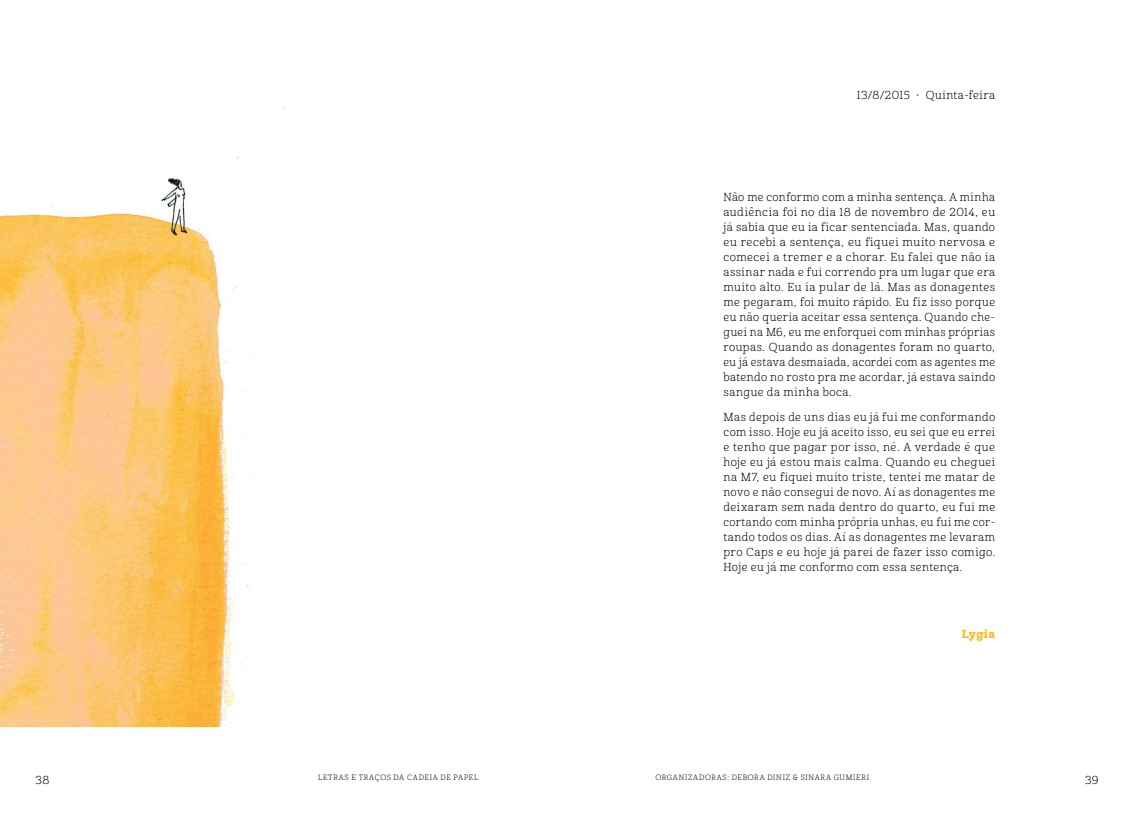
<style>
.page{position:relative;width:1134px;height:815px;background:#fff}
.page>*{position:absolute;margin:0;border:0;box-sizing:border-box;transform-origin:0 0}
.t1{font:11.25px/15px "Cabrito Nor Boo";letter-spacing:.04em;color:#000;text-align:justify}
.t2{font:11.25px "Cabrito Nor Ex B";letter-spacing:.035em;color:#fdb913}
.t3{font:7.5px "Cabrito Nor Boo";letter-spacing:.09em;color:#000}
</style>
<div class="page">
<img style="left:0;top:107px;width:286px;height:619px">
<p class="t1" style="left:857px;top:88px;width:140px">13/8/2015 • Quinta-feira</p>
<p class="t1" style="left:723px;top:190px;width:273px">Não me conformo com a minha sentença. A minha audiência foi no dia 18 de novembro de 2014, eu já sabia que eu ia ficar sentenciada. Mas, quando eu recebi a sentença, eu fiquei muito nervosa e comecei a tremer e a chorar. Eu falei que não ia assinar nada e fui correndo pra um lugar que era muito alto. Eu ia pular de lá. Mas as donagentes me pegaram, foi muito rápido. Eu fiz isso porque eu não queria aceitar essa sentença. Quando che&shy;guei na M6, eu me enforquei com minhas próprias roupas. Quando as donagentes foram no quarto, eu já estava desmaiada, acordei com as agentes me batendo no rosto pra me acordar, já estava saindo sangue da minha boca.</p>
<p class="t1" style="left:723px;top:410px;width:273px">Mas depois de uns dias eu já fui me conformando com isso. Hoje eu já aceito isso, eu sei que eu errei e tenho que pagar por isso, né. A verdade é que hoje eu já estou mais calma. Quando eu cheguei na M7, eu fiquei muito triste, tentei me matar de novo e não consegui de novo. Aí as donagentes me deixaram sem nada dentro do quarto, eu fui me cortando com minha própria unhas, eu fui me cor&shy;tando todos os dias. Aí as donagentes me levaram pro Caps e eu hoje já parei de fazer isso comigo.<br>Hoje eu já me conformo com essa sentença.</p>
<p class="t2" style="left:962px;top:626px;width:35px">Lygia</p>
<p class="t1" style="left:35px;top:773px;width:15px">38</p>
<p class="t3" style="left:318px;top:773px;width:162px">LETRAS E TRAÇOS DA CADEIA DE PAPEL</p>
<p class="t3" style="left:656px;top:773px;width:215px">ORGANIZADORAS: DEBORA DINIZ &amp; SINARA GUMIERI</p>
<p class="t1" style="left:1085px;top:773px;width:15px">39</p>
</div>
